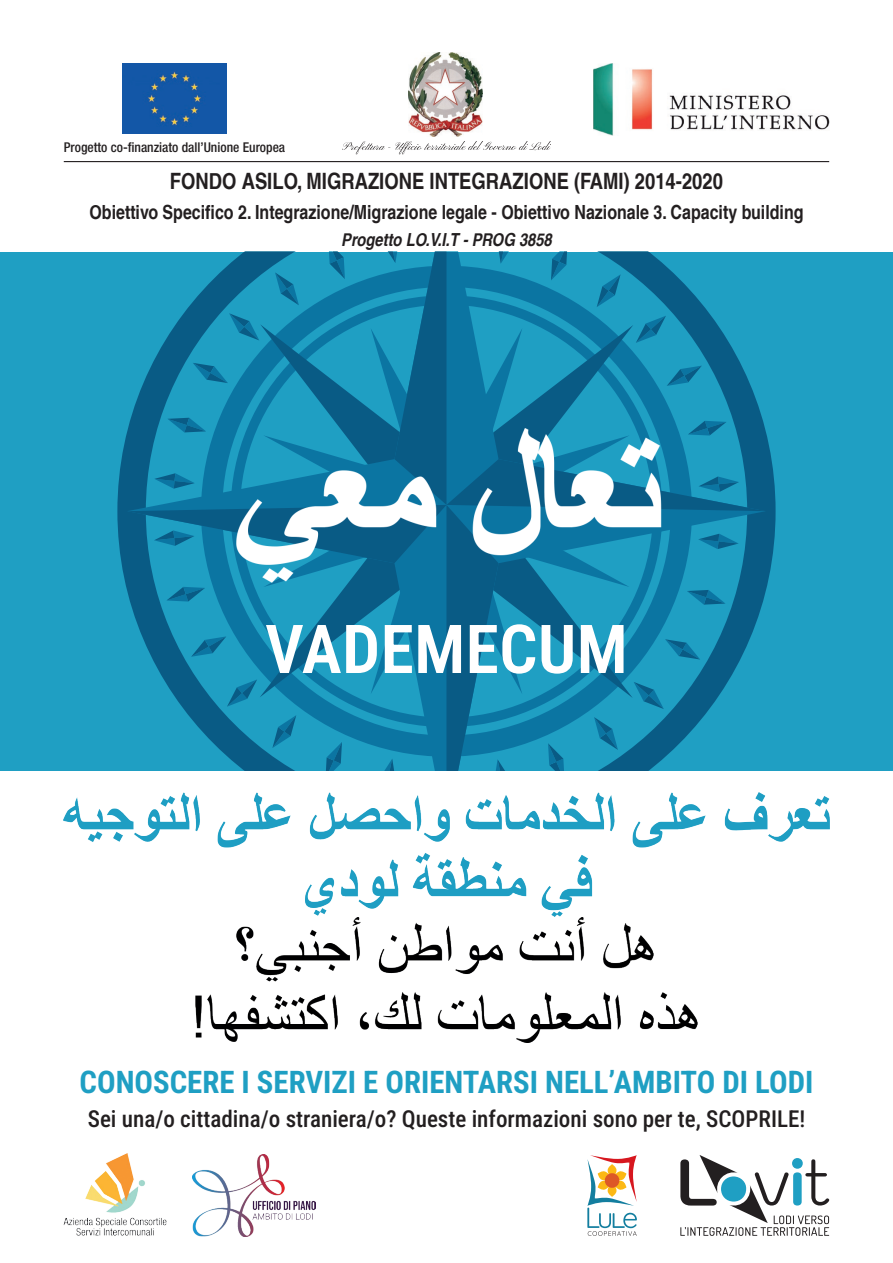
<style>
.page{position:relative;width:893px;height:1263px;background:#fff}
.page>*{position:absolute;margin:0;border:0;box-sizing:border-box;transform-origin:0 0}
.titolo_capitolo{font:600 67.5px "Roboto Condensed";letter-spacing:.005em;color:#fff}
.t1{font:700 30.75px "Roboto Condensed";color:#1f9fc3}
.t2{font:500 23.1px "Roboto Condensed";color:#231f20}
.t3{font:700 condensed 22.5px "Helvetica LT";color:#231f20}
.t4{font:700 condensed 19.5px "Helvetica LT";color:#231f20}
.t5{font:italic 700 condensed 18px "Helvetica LT";color:#231f20}
.t6{font:500 condensed 13.5px "Helvetica Neue";color:#231f20}
</style>
<div class="page">
<hr style="left:64px;top:161px;width:765px;height:1px;background:#231f20">
<img style="left:122px;top:64px;width:104px;height:69px">
<img style="left:593px;top:63px;width:236px;height:72px">
<img style="left:409px;top:52px;width:74px;height:84px">
<svg style="left:342px;top:141px;width:209px;height:13px"></svg>
<div style="left:0;top:252px;width:893px;height:518px;background:#1f9fc3"></div>
<svg style="left:117px;top:433px;width:659px;height:156px;fill:#095b85"></svg>
<svg style="left:127px;top:252px;width:639px;height:518px"></svg>
<svg style="left:587px;top:1155px;width:50px;height:81px"></svg>
<img style="left:64px;top:1153px;width:102px;height:83px">
<img style="left:193px;top:1154px;width:123px;height:82px">
<svg style="left:680px;top:1155px;width:149px;height:81px"></svg>
<img style="left:64px;top:792px;width:765px;height:125px">
<img style="left:195px;top:918px;width:503px;height:124px">
<img style="left:218px;top:428px;width:457px;height:164px">
<p class="t6" style="left:64px;top:139px;width:223px">Progetto co-finanziato dall’Unione Europea</p>
<p class="t3" style="left:170px;top:168px;width:555px">FONDO ASILO, MIGRAZIONE INTEGRAZIONE (FAMI) 2014-2020</p>
<p class="t4" style="left:89px;top:200px;width:716px">Obiettivo Specifico 2. Integrazione/Migrazione legale - Obiettivo Nazionale 3. Capacity building</p>
<p class="t5" style="left:341px;top:228px;width:212px">Progetto LO.V.I.T - PROG 3858</p>
<p class="titolo_capitolo" style="left:265px;top:602px;width:364px">VADEMECUM</p>
<p class="t1" style="left:80px;top:1061px;width:735px">CONOSCERE I SERVIZI E ORIENTARSI NELL’AMBITO DI LODI</p>
<p class="t2" style="left:88px;top:1103px;width:719px">Sei una/o cittadina/o straniera/o? Queste informazioni sono per te, SCOPRILE!</p>
</div>
